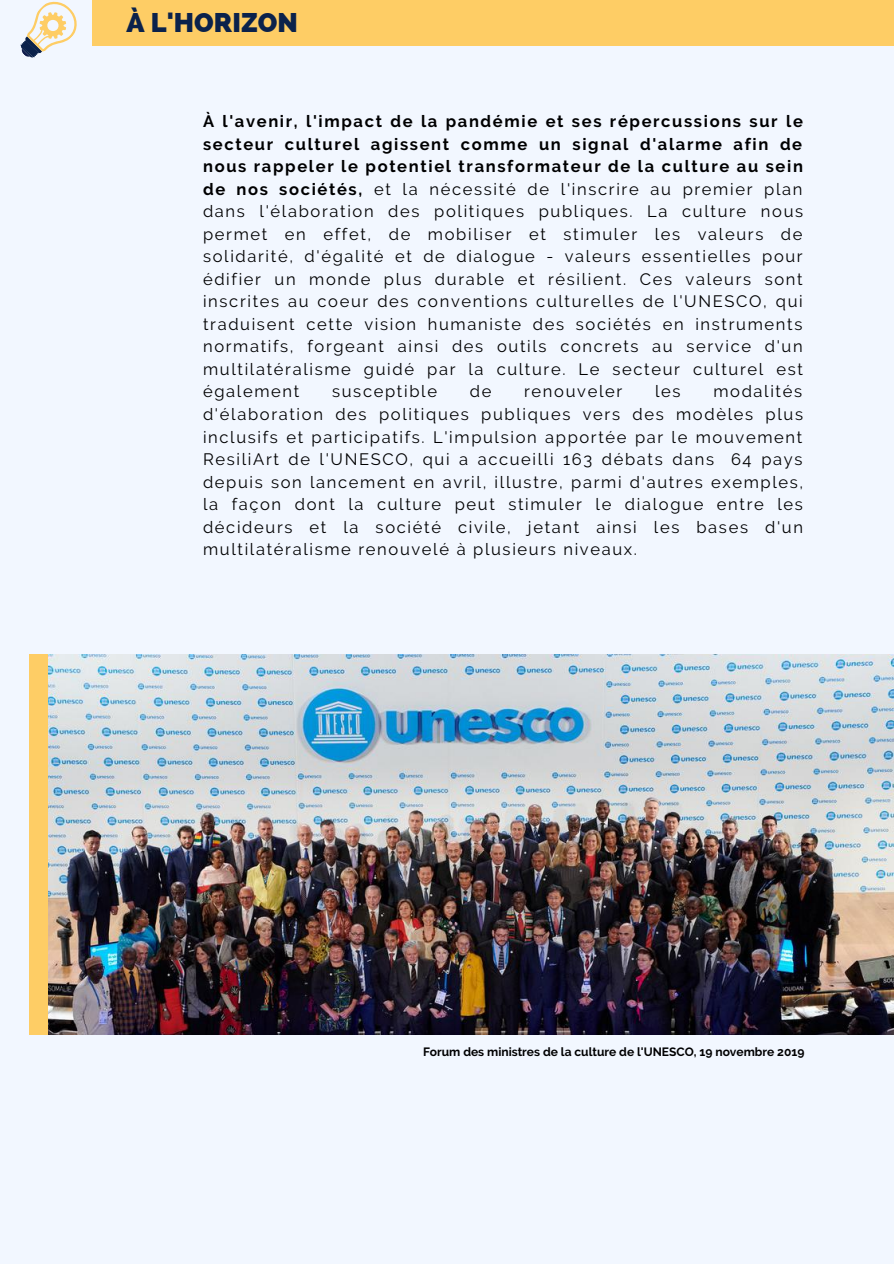
<style>
.page{position:relative;width:894px;height:1264px;background:#fff}
.page>*{position:absolute;margin:0;border:0;box-sizing:border-box;transform-origin:0 0}
.t1{font:800 27px "Raleway";color:#0b224b}
.t2{font:16.5px/22.5px "Raleway";letter-spacing:.1em;color:#000;text-align:justify}
.t3{font:700 12px "Raleway";color:#000}
.s1{font-weight:700}
</style>
<div class="page">
<div style="left:0;top:0;width:893px;height:1263px;background:#f2f7ff"></div>
<img style="left:47px;top:654px;width:846px;height:380px">
<svg style="left:20px;top:1px;width:57px;height:57px"></svg>
<div style="left:29px;top:654px;width:18px;height:380px;background:#fecd65"></div>
<div style="left:92px;top:0;width:801px;height:46px;background:#fecd65"></div>
<h1 class="t1" style="left:127px;top:7px;width:173px">À L'HORIZON</h1>
<p class="t2" style="left:203px;top:110px;width:601px"><span class="s1">À l'avenir, l'impact de la pandémie et ses répercussions sur le secteur culturel agissent comme un signal d'alarme afin de nous rappeler le potentiel transformateur de la culture au sein de nos sociétés,</span> et la nécessité de l'inscrire au premier plan dans l'élaboration des politiques publiques. La culture nous permet en effet, de mobiliser et stimuler les valeurs de solidarité, d'égalité et de dialogue - valeurs essentielles pour édifier un monde plus durable et résilient. Ces valeurs sont inscrites au coeur des conventions culturelles de l'UNESCO, qui traduisent cette vision humaniste des sociétés en instruments normatifs, forgeant ainsi des outils concrets au service d'un multilatéralisme guidé par la culture. Le secteur culturel est également</p>
<p class="t2" style="left:203px;top:380px;width:601px;text-indent:510px">modalités d'élaboration des politiques publiques vers des modèles plus inclusifs et participatifs. L'impulsion apportée par le mouvement ResiliArt de l'UNESCO, qui a accueilli 163 débats dans 64 pays depuis son lancement en avril, illustre, parmi d'autres exemples, la façon dont la culture peut stimuler le dialogue entre les décideurs et la société civile, jetant ainsi les bases d'un multilatéralisme renouvelé à plusieurs niveaux.</p>
<p class="t2" style="left:332px;top:380px;width:106px">susceptible</p>
<p class="t2" style="left:469px;top:380px;width:23px">de</p>
<p class="t2" style="left:524px;top:380px;width:100px">renouveler</p>
<p class="t2" style="left:655px;top:380px;width:27px">les</p>
<p class="t3" style="left:423px;top:1044px;width:383px">Forum des ministres de la culture de l'UNESCO, 19 novembre 2019</p>
</div>
